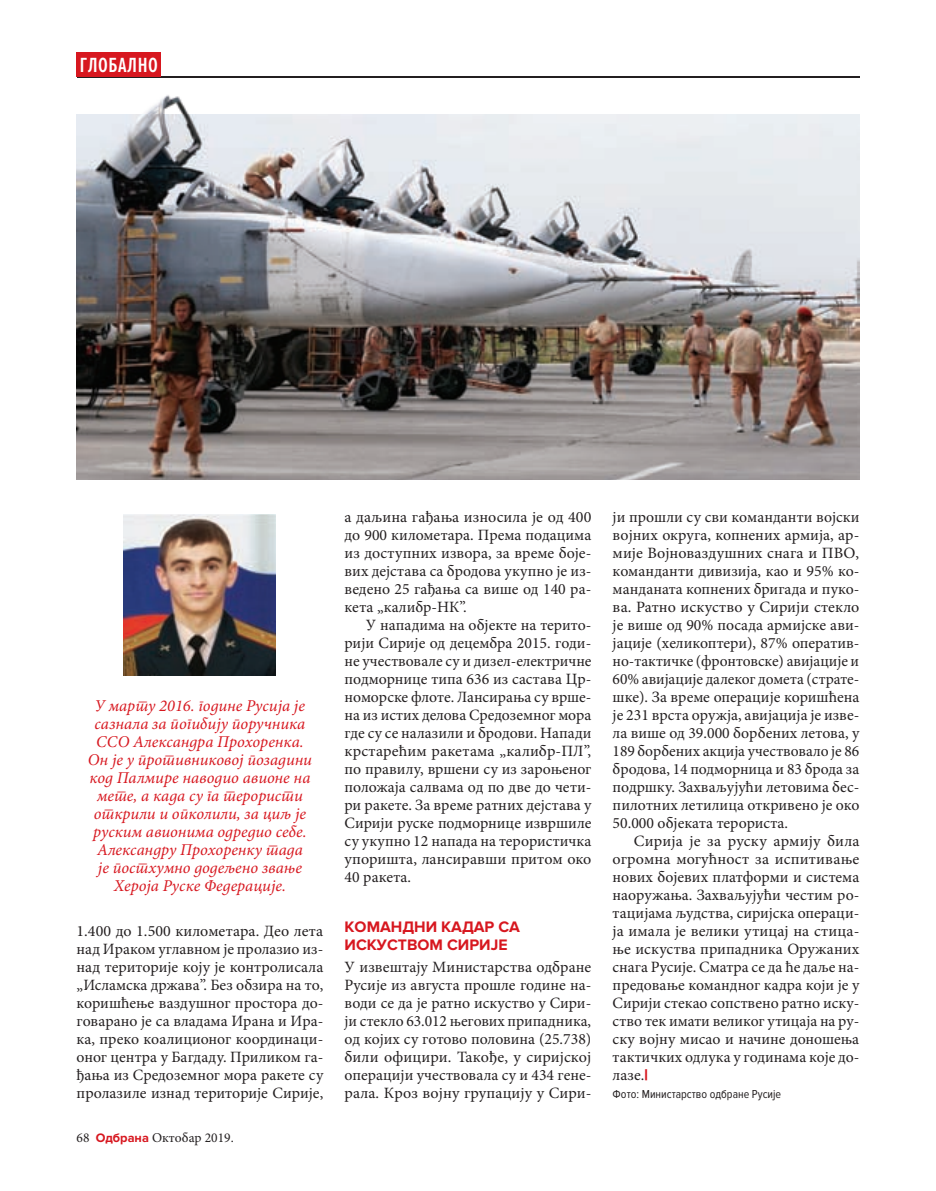
<style>
.page{position:relative;width:936px;height:1191px;background:#fff}
.page>*{position:absolute;margin:0;border:0;box-sizing:border-box;transform-origin:0 0}
.t1{font:600 21.3px "Proxima Nova Ex Cn";letter-spacing:.03em;color:#fff}
.t2{font:italic 16.5px/18px "Minion Pro";color:#d7171f;text-align:center}
.t3{font:15.75px/18px "Minion Pro";color:#231f20;text-align:justify}
.t4{font:700 15.75px/18px "Proxima Nova";color:#d7171f}
.t5{font:13.5px "Minion Pro";color:#231f20}
.t6{font:12px "Proxima Nova Cond";color:#231f20}
.s1{font-family:"Proxima Nova";font-weight:700;font-size:12.75px;color:#d7171f}
.s2{font-family:"Proxima Nova";font-weight:900;color:#d7171f}
</style>
<div class="page">
<hr style="left:77px;top:77px;width:782px;height:1px;background:#231f20">
<img style="left:124px;top:515px;width:152px;height:160px">
<img style="left:77px;top:95px;width:782px;height:385px">
<div style="left:77px;top:52px;width:84px;height:25px;background:#d7171f"></div>
<h1 class="t1" style="left:80px;top:53px;width:79px">ГЛОБАЛНО</h1>
<p class="t2" style="left:88px;top:697px;width:225px">У марту 2016. године Русија је сазнала за погибију поручника<br>ССО Александра Прохоренка.<br>Он је у противниковој позадини код Палмире наводио авионе на мете, а када су га терористи открили и опколили, за циљ је руским авионима одредио себе.<br>Александру Прохоренку тада<br>је постхумно додељено звање<br>Хероја Руске Федерације.</p>
<p class="t3" style="left:77px;top:922px;width:248px">1.400 до 1.500 километара. Део лета над Ираком углавном је пролазио из&shy;над територије коју је контролисала „Исламска држава”. Без обзира на то, коришћење ваздушног простора до&shy;говарано је са владама Ирана и Ира&shy;ка, преко коалиционог координаци&shy;оног центра у Багдаду. Приликом га&shy;ђања из Средоземног мора ракете су пролазиле изнад територије Сирије,</p>
<p class="t5" style="left:77px;top:1129px;width:159px">68 <span class="s1">Одбрана</span> Октобар 2019.</p>
<p class="t3" style="left:344px;top:508px;width:248px">а даљина гађања износила је од 400 до 900 километара. Према подацима из доступних извора, за време боје&shy;вих дејстава са бродова укупно је из&shy;ведено 25 гађања са више од 140 ра&shy;кета „калибр-НК”.</p>
<p class="t3" style="left:344px;top:616px;width:248px;text-indent:21px">У нападима на објекте на терито&shy;рији Сирије од децембра 2015. годи&shy;не учествовале су и дизел-електричне подморнице типа 636 из састава Цр&shy;номорске флоте. Лансирања су врше&shy;на из истих делова Средоземног мора где су се налазили и бродови. Напади крстарећим ракетама „калибр-ПЛ”, по правилу, вршени су из зароњеног положаја салвама од по две до чети&shy;ри ракете. За време ратних дејстава у Сирији руске подморнице извршиле су укупно 12 напада на терористичка упоришта, лансиравши притом око 40 ракета.</p>
<p class="t4" style="left:344px;top:918px;width:177px">КОМАНДНИ КАДАР СА<br>ИСКУСТВОМ СИРИЈЕ</p>
<p class="t3" style="left:344px;top:958px;width:248px">У извештају Министарства одбране Русије из августа прошле године на&shy;води се да је ратно искуство у Сири&shy;ји стекло 63.012 његових припадника, од којих су готово половина (25.738) били официри. Такође, у сиријској операцији учествовала су и 434 гене&shy;рала. Кроз војну групацију у Сири-</p>
<p class="t3" style="left:612px;top:508px;width:248px">ји прошли су сви команданти војски војних округа, копнених армија, ар&shy;мије Војноваздушних снага и ПВО, команданти дивизија, као и 95% ко&shy;манданата копнених бригада и пуко&shy;ва. Ратно искуство у Сирији стекло је више од 90% посада армијске ави&shy;јације (хеликоптери), 87% оператив&shy;но-тактичке (фронтовске) авијације и 60% авијације далеког домета (страте&shy;шке). За време операције коришћена је 231 врста оружја, авијација је изве&shy;ла више од 39.000 борбених летова, у 189 борбених акција учествовало је 86 бродова, 14 подморница и 83 брода за подршку. Захваљујући летовима бес&shy;пилотних летилица откривено је око 50.000 објеката терориста.</p>
<p class="t3" style="left:612px;top:832px;width:248px;text-indent:21px">Сирија је за руску армију била огромна могућност за испитивање нових бојевих платформи и система наоружања. Захваљујући честим ро&shy;тацијама људства, сиријска операци&shy;ја имала је велики утицај на стица&shy;ње искуства припадника Оружаних снага Русије. Сматра се да ће даље на&shy;предовање командног кадра који је у Сирији стекао сопствено ратно иску&shy;ство тек имати великог утицаја на ру&shy;ску војну мисао и начине доношења тактичких одлука у годинама које до&shy;лазе.<span class="s2">|</span></p>
<p class="t6" style="left:612px;top:1086px;width:170px">Фото: Министарствo одбране Русије</p>
</div>
